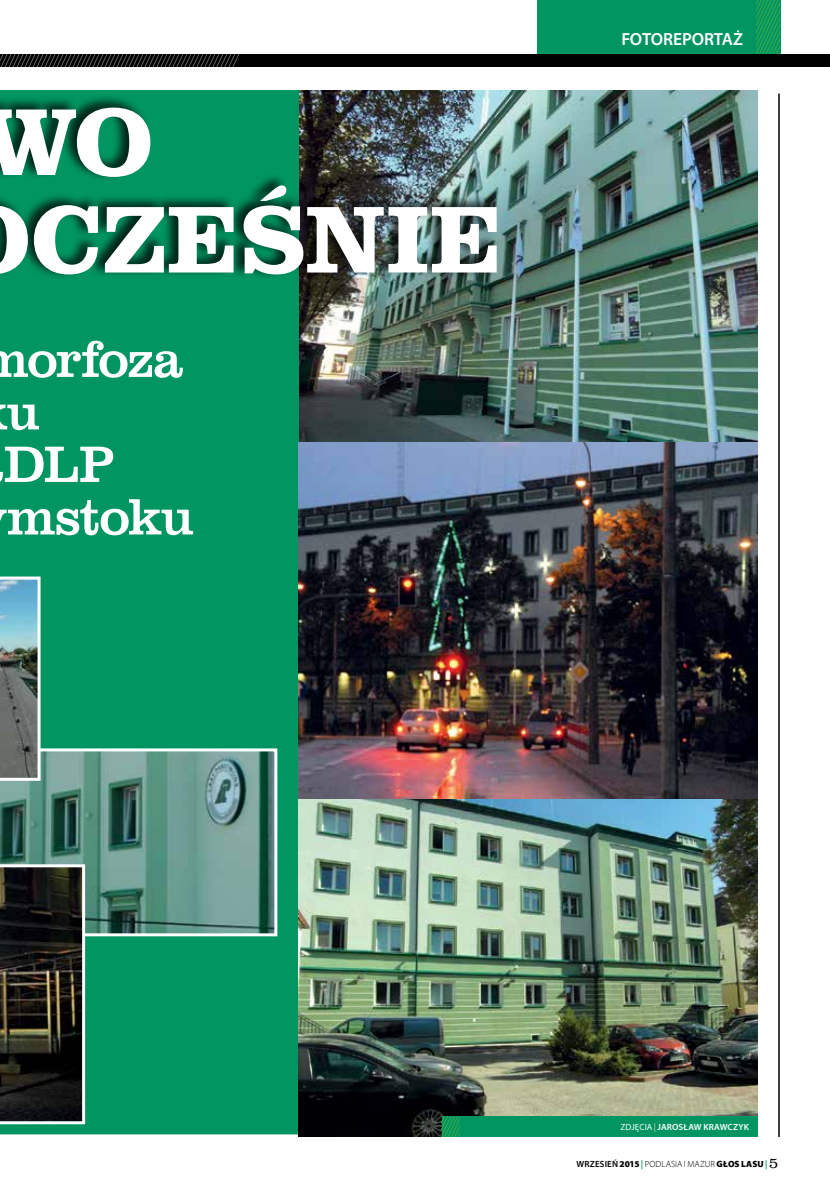
<style>
.page{position:relative;width:830px;height:1191px;background:#fff}
.page>*{position:absolute;margin:0;border:0;box-sizing:border-box;transform-origin:0 0}
.t1{font:700 97.5px/97.5px "Clarendon EU";letter-spacing:.005em;color:#fff}
.t2{font:52.5px/52.5px "Clarendon EU";letter-spacing:-.03em;color:#fff}
.t3{font:600 17.55px "Myriad Pro";letter-spacing:-.005em;color:#fff}
.t4{font:300 9px "Myriad Pl";letter-spacing:.005em;color:#000}
.t5{font:600 9px "Myriad Pro";letter-spacing:.015em;color:#fff}
.s1{font-weight:400}
.s2{font-weight:400;color:#e7d0b1}
.s3{font-family:"Myriad Pro";font-weight:600}
.s4{font-weight:900}
.s5{font-family:"Myriad Pro";font-weight:600;color:#009561}
.s6{font-family:"Clarendon Lt EU";font-weight:400;font-size:15px}
</style>
<div class="page">
<div style="left:536px;top:0;width:244px;height:54px;background:#009561"></div>
<svg style="left:756px;top:0;width:23px;height:54px"></svg>
<hr style="left:777px;top:94px;width:2px;height:1043px;background:#000">
<div style="left:0;top:54px;width:829px;height:13px;background:#000"></div>
<svg style="left:0;top:54px;width:240px;height:13px"></svg>
<div style="left:0;top:90px;width:298px;height:1044px;background:#009561"></div>
<img style="left:298px;top:90px;width:459px;height:1046px">
<div style="left:441px;top:1116px;width:316px;height:20px;background:#009561"></div>
<svg style="left:441px;top:1116px;width:18px;height:20px"></svg>
<svg style="left:0;top:748px;width:277px;height:188px;background:#628f86"></svg>
<svg style="left:0;top:864px;width:85px;height:260px;background:#211f1b"></svg>
<svg style="left:0;top:576px;width:41px;height:205px;background:#789094"></svg>
<div style="left:0;top:94px;width:498px;height:185px;background:#000;opacity:.75"></div>
<h1 class="t1" style="left:31px;top:95px;width:473px;text-indent:-49px">WO<br>CZEŚNIE</h1>
<h2 class="t2" style="left:4px;top:333px;width:192px;text-indent:-24px">morfoza u<br>DLP mstoku</h2>
<h3 class="t3" style="left:621px;top:28px;width:123px">FOTOREPORTAŻ</h3>
<p class="t5" style="left:620px;top:1121px;width:130px"><span class="s1">ZDJĘCIA</span> <span class="s2">|</span> JAROSŁAW KRAWCZYK</p>
<p class="t4" style="left:576px;top:1159px;width:203px"><span class="s3">WRZESIEŃ</span> <span class="s4">2015</span> <span class="s5">|</span> PODLASIA I MAZUR <span class="s4">GŁOS LASU</span><span class="s5">|</span><span class="s6">5</span></p>
</div>
